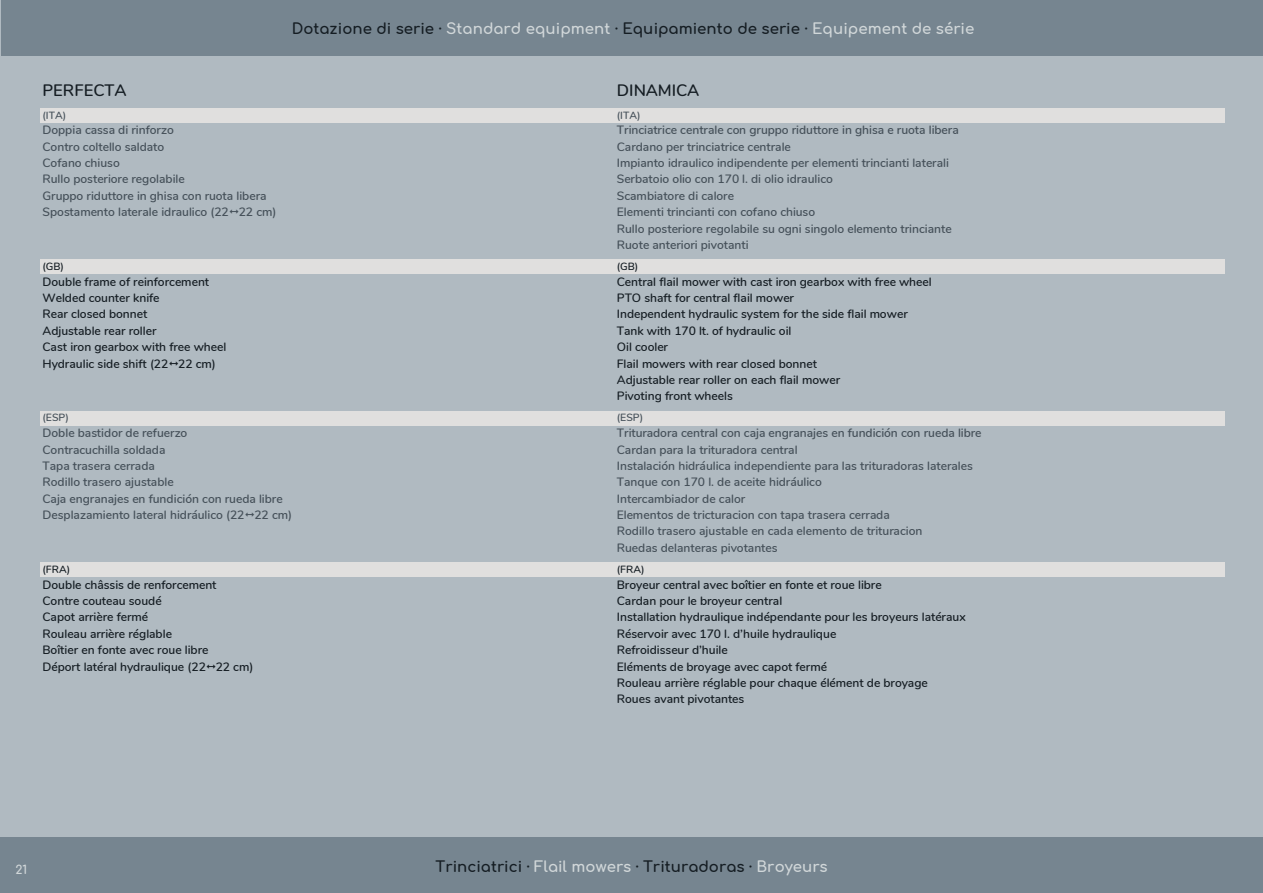
<style>
.page{position:relative;width:1263px;height:893px;background:#b0bac1}
.page>*{position:absolute;margin:0;border:0;box-sizing:border-box;transform-origin:0 0}
.t1{font:600 16.5px "Nunito";color:#151d23}
.t2{font:700 15px "Comfortaa";color:#151d23}
.t3{font:600 12px/16.4px "Nunito";color:#455059}
.t4{font:600 12px/16.4px "Nunito";color:#151d23}
.t5{font:700 12px "Comfortaa";color:#d1d7d9}
.t6{font:600 10.5px "Nunito";color:#455059}
.t7{font:600 10.5px "Nunito";color:#151d23}
.s1{color:#d1d7d9}
</style>
<div class="page">
<div style="left:40px;top:108px;width:1185px;height:14px;background:#e0dfde"></div>
<div style="left:40px;top:259px;width:1185px;height:15px;background:#e0dfde"></div>
<div style="left:40px;top:411px;width:1185px;height:14px;background:#e0dfde"></div>
<div style="left:40px;top:562px;width:1185px;height:15px;background:#e0dfde"></div>
<div style="left:2px;top:0;width:1261px;height:55px;background:#768590"></div>
<div style="left:0;top:838px;width:1263px;height:55px;background:#768590"></div>
<p class="t2" style="left:292px;top:15px;width:684px">Dotazione di serie · <span class="s1">Standard equipment</span> · Equipamiento de serie · <span class="s1">Equipement de série</span></p>
<h1 class="t1" style="left:42px;top:78px;width:86px">PERFECTA</h1>
<h1 class="t1" style="left:617px;top:78px;width:84px">DINAMICA</h1>
<p class="t6" style="left:42px;top:107px;width:25px">(ITA)</p>
<p class="t6" style="left:617px;top:107px;width:25px">(ITA)</p>
<p class="t3" style="left:42px;top:121px;width:133px">Doppia cassa di rinforzo</p>
<p class="t3" style="left:617px;top:121px;width:344px">Trinciatrice centrale con gruppo riduttore in ghisa e ruota libera</p>
<p class="t3" style="left:42px;top:138px;width:123px">Contro coltello saldato</p>
<p class="t3" style="left:617px;top:138px;width:176px">Cardano per trinciatrice centrale</p>
<p class="t3" style="left:42px;top:154px;width:79px">Cofano chiuso</p>
<p class="t3" style="left:617px;top:154px;width:334px">Impianto idraulico indipendente per elementi trincianti laterali</p>
<p class="t3" style="left:42px;top:170px;width:144px">Rullo posteriore regolabile</p>
<p class="t3" style="left:617px;top:170px;width:218px">Serbatoio olio con 170 l. di olio idraulico</p>
<p class="t3" style="left:42px;top:187px;width:226px">Gruppo riduttore in ghisa con ruota libera</p>
<p class="t3" style="left:617px;top:187px;width:119px">Scambiatore di calore</p>
<p class="t3" style="left:42px;top:203px;width:236px">Spostamento laterale idraulico (22 22 cm)</p>
<p class="t3" style="left:617px;top:203px;width:336px">Elementi trincianti con cofano chiuso<br>Rullo posteriore regolabile su ogni singolo elemento trinciante<br>Ruote anteriori pivotanti</p>
<p class="t7" style="left:42px;top:259px;width:23px">(GB)</p>
<p class="t7" style="left:617px;top:259px;width:23px">(GB)</p>
<p class="t4" style="left:42px;top:273px;width:168px">Double frame of reinforcement</p>
<p class="t4" style="left:617px;top:273px;width:316px">Central flail mower with cast iron gearbox with free wheel</p>
<p class="t4" style="left:42px;top:289px;width:119px">Welded counter knife</p>
<p class="t4" style="left:617px;top:289px;width:179px">PTO shaft for central flail mower</p>
<p class="t4" style="left:42px;top:305px;width:106px">Rear closed bonnet</p>
<p class="t4" style="left:617px;top:305px;width:292px">Independent hydraulic system for the side flail mower</p>
<p class="t4" style="left:42px;top:322px;width:115px">Adjustable rear roller</p>
<p class="t4" style="left:617px;top:322px;width:176px">Tank with 170 lt. of hydraulic oil</p>
<p class="t4" style="left:42px;top:338px;width:185px">Cast iron gearbox with free wheel</p>
<p class="t4" style="left:617px;top:338px;width:53px">Oil cooler</p>
<p class="t4" style="left:42px;top:355px;width:175px">Hydraulic side shift (22 22 cm)</p>
<p class="t4" style="left:617px;top:355px;width:225px">Flail mowers with rear closed bonnet<br>Adjustable rear roller on each flail mower<br>Pivoting front wheels</p>
<p class="t6" style="left:42px;top:410px;width:28px">(ESP)</p>
<p class="t6" style="left:617px;top:410px;width:28px">(ESP)</p>
<p class="t3" style="left:42px;top:424px;width:146px">Doble bastidor de refuerzo</p>
<p class="t3" style="left:617px;top:424px;width:366px">Trituradora central con caja engranajes en fundición con rueda libre</p>
<p class="t3" style="left:42px;top:441px;width:125px">Contracuchilla soldada</p>
<p class="t3" style="left:617px;top:441px;width:182px">Cardan para la trituradora central</p>
<p class="t3" style="left:42px;top:457px;width:114px">Tapa trasera cerrada</p>
<p class="t3" style="left:617px;top:457px;width:358px">Instalación hidráulica independiente para las trituradoras laterales</p>
<p class="t3" style="left:42px;top:473px;width:133px">Rodillo trasero ajustable</p>
<p class="t3" style="left:617px;top:473px;width:207px">Tanque con 170 l. de aceite hidráulico</p>
<p class="t3" style="left:42px;top:490px;width:242px">Caja engranajes en fundición con rueda libre</p>
<p class="t3" style="left:617px;top:490px;width:130px">Intercambiador de calor</p>
<p class="t3" style="left:42px;top:506px;width:251px">Desplazamiento lateral hidráulico (22 22 cm)</p>
<p class="t3" style="left:617px;top:506px;width:307px">Elementos de tricturacion con tapa trasera cerrada<br>Rodillo trasero ajustable en cada elemento de trituracion<br>Ruedas delanteras pivotantes</p>
<p class="t7" style="left:42px;top:561px;width:29px">(FRA)</p>
<p class="t7" style="left:617px;top:561px;width:29px">(FRA)</p>
<p class="t4" style="left:42px;top:576px;width:176px">Double châssis de renforcement</p>
<p class="t4" style="left:617px;top:576px;width:266px">Broyeur central avec boîtier en fonte et roue libre</p>
<p class="t4" style="left:42px;top:592px;width:121px">Contre couteau soudé</p>
<p class="t4" style="left:617px;top:592px;width:167px">Cardan pour le broyeur central</p>
<p class="t4" style="left:42px;top:608px;width:107px">Capot arrière fermé</p>
<p class="t4" style="left:617px;top:608px;width:350px">Installation hydraulique indépendante pour les broyeurs latéraux</p>
<p class="t4" style="left:42px;top:625px;width:131px">Rouleau arrière réglable</p>
<p class="t4" style="left:617px;top:625px;width:221px">Réservoir avec 170 l. d’huile hydraulique</p>
<p class="t4" style="left:42px;top:641px;width:168px">Boîtier en fonte avec roue libre</p>
<p class="t4" style="left:617px;top:641px;width:113px">Refroidisseur d’huile</p>
<p class="t4" style="left:42px;top:658px;width:213px">Déport latéral hydraulique (22 22 cm)</p>
<p class="t4" style="left:617px;top:658px;width:313px">Eléments de broyage avec capot fermé<br>Rouleau arrière réglable pour chaque élément de broyage<br>Roues avant pivotantes</p>
<p class="t5" style="left:15px;top:858px;width:13px">21</p>
<p class="t2" style="left:435px;top:853px;width:394px">Trinciatrici · <span class="s1">Flail mowers</span> · Trituradoras · <span class="s1">Broyeurs</span></p>
</div>
